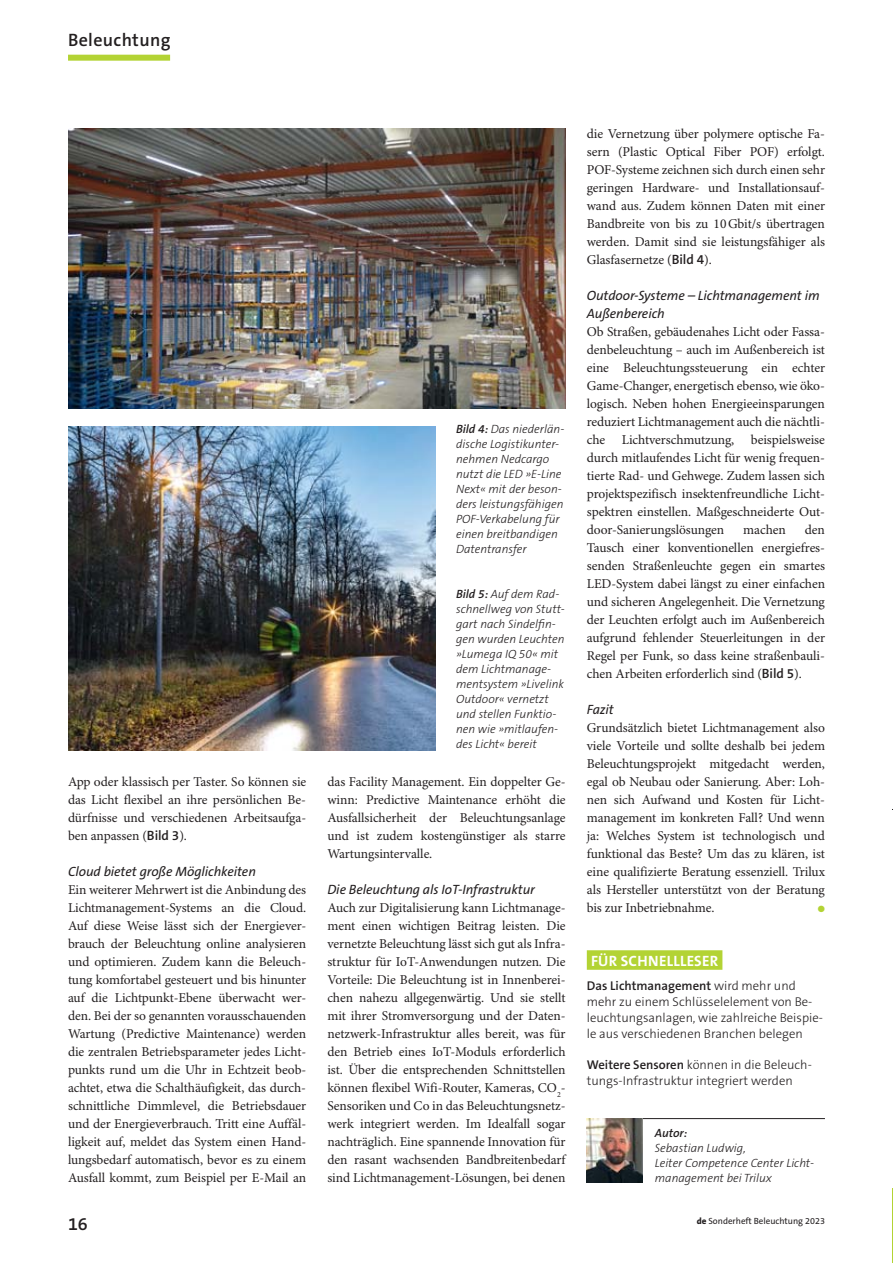
<style>
.page{position:relative;width:893px;height:1263px;background:#fff}
.page>*{position:absolute;margin:0;border:0;box-sizing:border-box;transform-origin:0 0}
.t1{font:600 18px "The Sans Os F";letter-spacing:.02em;color:#231f20}
.t2{font:700 15px "The Sans Os F";letter-spacing:.015em;color:#fff}
.t3{font:13.5px/18px "Minion Pro";letter-spacing:-.005em;color:#231f20;text-align:justify}
.t4{font:italic 13.5px/18px "The Sans Os F";letter-spacing:-.005em;color:#231f20}
.t5{font:300 12.75px/15.8px "The Sans Os F";color:#231f20}
.t6{font:italic 300 12px/15px "The Sans Os F";color:#231f20}
.t7{font:italic 600 12px "The Sans Os F";letter-spacing:-.005em;color:#231f20}
.t8{font:9px "The Sans Os F";color:#231f20}
.t9{font:9px "Zapf Dingbats Std";color:#b3d334}
.s1{font-family:"The Sans Os F";font-weight:600}
.s2{font-weight:600}
.s3{font-weight:800}
</style>
<div class="page">
<div style="left:587px;top:950px;width:135px;height:20px;background:#b3d334"></div>
<hr style="left:587px;top:1118px;width:238px;height:1px;background:#231f20">
<img style="left:68px;top:128px;width:498px;height:280px">
<img style="left:68px;top:426px;width:368px;height:324px">
<img style="left:587px;top:1119px;width:55px;height:63px">
<div style="left:68px;top:55px;width:102px;height:6px;background:#b3d334"></div>
<h1 class="t1" style="left:68px;top:31px;width:104px">Beleuchtung</h1>
<p class="t3" style="left:68px;top:774px;width:240px">App oder klassisch per Taster. So können sie das Licht flexibel an ihre persönlichen Be&shy;dürfnisse und verschiedenen Arbeitsaufga&shy;ben anpassen (<span class="s1">Bild 3</span>).</p>
<p class="t4" style="left:68px;top:864px;width:189px">Cloud bietet große Möglichkeiten</p>
<p class="t3" style="left:68px;top:882px;width:240px">Ein weiterer Mehrwert ist die Anbindung des Lichtmanagement-Systems an die Cloud.<br>Auf diese Weise lässt sich der Energiever&shy;brauch der Beleuchtung online analysieren und optimieren. Zudem kann die Beleuch&shy;tung komfortabel gesteuert und bis hinunter auf die Lichtpunkt-Ebene überwacht wer&shy;den. Bei der so genannten vorausschauenden Wartung (Predictive Maintenance) werden die zentralen Betriebsparameter jedes Licht&shy;punkts rund um die Uhr in Echtzeit beob&shy;achtet, etwa die Schalthäufigkeit, das durch&shy;schnittliche Dimmlevel, die Betriebsdauer und der Energieverbrauch. Tritt eine Auffäl&shy;ligkeit auf, meldet das System einen Hand&shy;lungsbedarf automatisch, bevor es zu einem Ausfall kommt, zum Beispiel per E-Mail an</p>
<p class="t6" style="left:456px;top:422px;width:110px"><span class="s2">Bild 4:</span> Das niederlän&shy;dische Logistikunter&shy;nehmen Nedcargo nutzt die LED »E-Line<br>Next« mit der beson&shy;ders leistungsfähigen<br>POF-Verkabelung für einen breitbandigen<br>Datentransfer</p>
<p class="t6" style="left:456px;top:587px;width:110px"><span class="s2">Bild 5:</span> Auf dem Rad&shy;schnellweg von Stutt&shy;gart nach Sindelfin&shy;gen wurden Leuchten »Lumega IQ 50« mit dem Lichtmanage&shy;mentsystem »Livelink<br>Outdoor« vernetzt und stellen Funktio&shy;nen wie »mitlaufen&shy;des Licht« bereit</p>
<p class="t3" style="left:327px;top:774px;width:240px">das Facility Management. Ein doppelter Ge&shy;winn: Predictive Maintenance erhöht die Ausfallsicherheit der Beleuchtungsanlage und ist zudem kostengünstiger als starre Wartungsintervalle.</p>
<p class="t4" style="left:327px;top:882px;width:209px">Die Beleuchtung als IoT-Infrastruktur</p>
<p class="t3" style="left:327px;top:900px;width:240px">Auch zur Digitalisierung kann Lichtmanage&shy;ment einen wichtigen Beitrag leisten. Die vernetzte Beleuchtung lässt sich gut als Infra&shy;struktur für IoT-Anwendungen nutzen. Die Vorteile: Die Beleuchtung ist in Innenberei&shy;chen nahezu allgegenwärtig. Und sie stellt mit ihrer Stromversorgung und der Daten&shy;netzwerk-Infrastruktur alles bereit, was für den Betrieb eines IoT-Moduls erforderlich ist. Über die entsprechenden Schnittstellen können flexibel Wifi-Router, Kameras, CO<sub>2</sub>- Sensoriken und Co in das Beleuchtungsnetz&shy;werk integriert werden. Im Idealfall sogar nachträglich. Eine spannende Innovation für den rasant wachsenden Bandbreitenbedarf sind Lichtmanagement-Lösungen, bei denen</p>
<p class="t3" style="left:587px;top:126px;width:240px">die Vernetzung über polymere optische Fa&shy;sern (Plastic Optical Fiber POF) erfolgt.<br>POF-Systeme zeichnen sich durch einen sehr geringen Hardware- und Installationsauf&shy;wand aus. Zudem können Daten mit einer Bandbreite von bis zu 10 Gbit/s übertragen werden. Damit sind sie leistungsfähiger als Glasfasernetze (<span class="s1">Bild 4</span>).</p>
<p class="t4" style="left:587px;top:288px;width:235px">Outdoor-Systeme – Lichtmanagement im<br>Außenbereich</p>
<p class="t3" style="left:587px;top:324px;width:240px">Ob Straßen, gebäudenahes Licht oder Fassa&shy;denbeleuchtung – auch im Außenbereich ist eine Beleuchtungssteuerung ein echter Game-Changer, energetisch ebenso, wie öko&shy;logisch. Neben hohen Energieeinsparungen reduziert Lichtmanagement auch die nächtli&shy;che Lichtverschmutzung, beispielsweise durch mitlaufendes Licht für wenig frequen&shy;tierte Rad- und Gehwege. Zudem lassen sich projektspezifisch insektenfreundliche Licht&shy;spektren einstellen. Maßgeschneiderte Out&shy;door-Sanierungslösungen</p>
<p class="t3" style="left:587px;top:522px;width:240px;text-indent:218px">den Tausch einer konventionellen energiefres&shy;senden Straßenleuchte gegen ein smartes LED-System dabei längst zu einer einfachen und sicheren Angelegenheit. Die Vernetzung der Leuchten erfolgt auch im Außenbereich aufgrund fehlender Steuerleitungen in der Regel per Funk, so dass keine straßenbauli&shy;chen Arbeiten erforderlich sind (<span class="s1">Bild 5</span>).</p>
<p class="t4" style="left:587px;top:702px;width:29px">Fazit</p>
<p class="t3" style="left:587px;top:720px;width:240px">Grundsätzlich bietet Lichtmanagement also viele Vorteile und sollte deshalb bei jedem Beleuchtungsprojekt mitgedacht werden, egal ob Neubau oder Sanierung. Aber: Loh&shy;nen sich Aufwand und Kosten für Licht&shy;management im konkreten Fall? Und wenn ja: Welches System ist technologisch und funktional das Beste? Um das zu klären, ist eine qualifizierte Beratung essenziell. Trilux als Hersteller unterstützt von der Beratung bis zur Inbetriebnahme.</p>
<p class="t3" style="left:743px;top:522px;width:44px">machen</p>
<p class="t9" style="left:818px;top:904px;width:9px">●</p>
<p class="t2" style="left:591px;top:954px;width:128px">FÜR SCHNELLLESER</p>
<p class="t5" style="left:587px;top:979px;width:238px"><span class="s2">Das Lichtmanagement</span> wird mehr und mehr zu einem Schlüsselelement von Be&shy;leuchtungsanlagen, wie zahlreiche Beispie&shy;le aus verschiedenen Branchen belegen</p>
<p class="t5" style="left:587px;top:1057px;width:227px"><span class="s2">Weitere Sensoren</span> können in die Beleuch&shy;tungs-Infrastruktur integriert werden</p>
<p class="t7" style="left:655px;top:1126px;width:34px">Autor:</p>
<p class="t6" style="left:655px;top:1142px;width:161px">Sebastian Ludwig,<br>Leiter Competence Center Licht&shy;management bei Trilux</p>
<h1 class="t1" style="left:68px;top:1215px;width:21px">16</h1>
<p class="t8" style="left:697px;top:1217px;width:130px"><span class="s3">de</span> Sonderheft Beleuchtung 2023</p>
</div>
